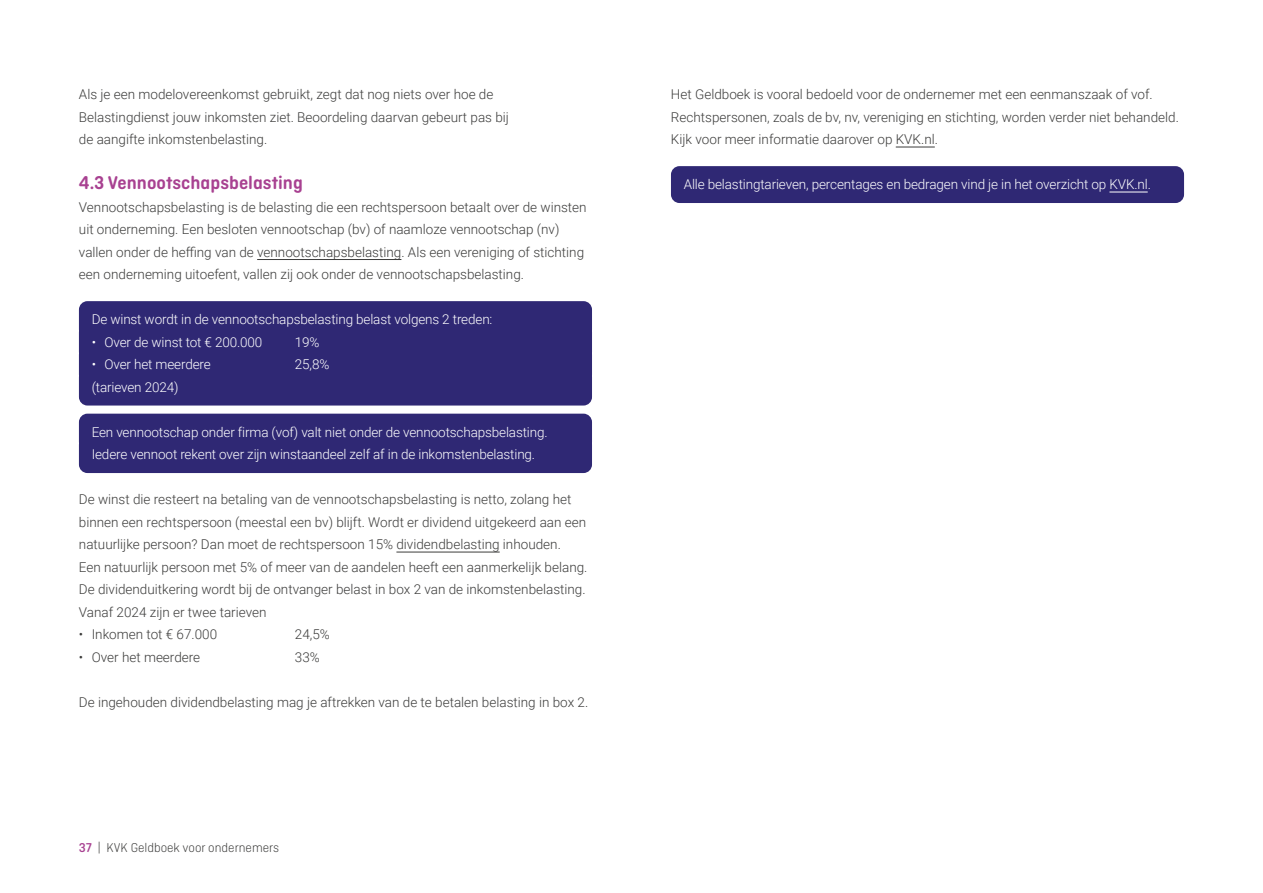
<style>
.page{position:relative;width:1263px;height:893px;background:#fff}
.page>*{position:absolute;margin:0;border:0;box-sizing:border-box;transform-origin:0 0}
.H2-paragraafkop{font:600 19.5px "Ciutadella Rounded";color:#a84191}
.P-Bodytekst{font:300 13.5px/22.5px "Roboto";color:#3c3c3b}
.Kader_tekst_-_dblauw{font:300 13.5px "Roboto";letter-spacing:-.01em;color:#fff}
.t1{font:300 13.5px "Ciutadella Rounded";color:#3c3c3b}
.s1{font-weight:500;color:#a84191}
</style>
<div class="page">
<hr style="left:257px;top:259px;width:144px;height:1px;background:#3c3c3b">
<div style="left:79px;top:301px;width:513px;height:37px;background:#2f2874;border-radius:9px"></div>
<div style="left:79px;top:324px;width:513px;height:37px;background:#2f2874;border-radius:9px"></div>
<div style="left:79px;top:346px;width:513px;height:37px;background:#2f2874;border-radius:9px"></div>
<div style="left:79px;top:369px;width:513px;height:37px;background:#2f2874;border-radius:9px"></div>
<div style="left:79px;top:414px;width:513px;height:37px;background:#2f2874;border-radius:9px"></div>
<div style="left:79px;top:436px;width:513px;height:37px;background:#2f2874;border-radius:9px"></div>
<hr style="left:396px;top:552px;width:104px;height:1px;background:#3c3c3b">
<hr style="left:896px;top:147px;width:39px;height:1px;background:#3c3c3b">
<div style="left:671px;top:166px;width:513px;height:37px;background:#2f2874;border-radius:9px"></div>
<hr style="left:1109px;top:192px;width:39px;height:1px;background:#fff">
<p class="P-Bodytekst" style="left:79px;top:82px;width:432px">Als je een modelovereenkomst gebruikt, zegt dat nog niets over hoe de<br>Belastingdienst jouw inkomsten ziet. Beoordeling daarvan gebeurt pas bij de aangifte inkomstenbelasting.</p>
<h2 class="H2-paragraafkop" style="left:79px;top:172px;width:225px">4.3 Vennootschapsbelasting</h2>
<p class="P-Bodytekst" style="left:79px;top:195px;width:509px">Vennootschapsbelasting is de belasting die een rechtspersoon betaalt over de winsten uit onderneming. Een besloten vennootschap (bv) of naamloze vennootschap (nv) vallen onder de heffing van de vennootschapsbelasting. Als een vereniging of stichting een onderneming uitoefent, vallen zij ook onder de vennootschapsbelasting.</p>
<p class="Kader_tekst_-_dblauw" style="left:92px;top:310px;width:402px">De winst wordt in de vennootschapsbelasting belast volgens 2 treden:</p>
<p class="Kader_tekst_-_dblauw" style="left:92px;top:332px;width:172px">• Over de winst tot € 200.000</p>
<p class="Kader_tekst_-_dblauw" style="left:295px;top:332px;width:26px">19%</p>
<p class="Kader_tekst_-_dblauw" style="left:92px;top:355px;width:121px">• Over het meerdere</p>
<p class="Kader_tekst_-_dblauw" style="left:295px;top:355px;width:36px">25,8%</p>
<p class="Kader_tekst_-_dblauw" style="left:92px;top:377px;width:88px">(tarieven 2024)</p>
<p class="Kader_tekst_-_dblauw" style="left:92px;top:422px;width:457px">Een vennootschap onder firma (vof) valt niet onder de vennootschapsbelasting.</p>
<p class="Kader_tekst_-_dblauw" style="left:92px;top:445px;width:445px">Iedere vennoot rekent over zijn winstaandeel zelf af in de inkomstenbelasting.</p>
<p class="P-Bodytekst" style="left:79px;top:487px;width:509px">De winst die resteert na betaling van de vennootschapsbelasting is netto, zolang het binnen een rechtspersoon (meestal een bv) blijft. Wordt er dividend uitgekeerd aan een natuurlijke persoon? Dan moet de rechtspersoon 15% dividendbelasting inhouden.</p>
<p class="P-Bodytekst" style="left:79px;top:555px;width:510px">Een natuurlijk persoon met 5% of meer van de aandelen heeft een aanmerkelijk belang.<br>De dividenduitkering wordt bij de ontvanger belast in box 2 van de inkomstenbelasting.<br>Vanaf 2024 zijn er twee tarieven</p>
<p class="P-Bodytekst" style="left:79px;top:622px;width:140px">• Inkomen tot € 67.000</p>
<p class="P-Bodytekst" style="left:295px;top:622px;width:36px">24,5%</p>
<p class="P-Bodytekst" style="left:79px;top:645px;width:123px">• Over het meerdere</p>
<p class="P-Bodytekst" style="left:295px;top:645px;width:26px">33%</p>
<p class="P-Bodytekst" style="left:79px;top:690px;width:511px">De ingehouden dividendbelasting mag je aftrekken van de te betalen belasting in box 2.</p>
<p class="t1" style="left:79px;top:840px;width:202px"><span class="s1">37</span> | KVK Geldboek voor ondernemers</p>
<p class="P-Bodytekst" style="left:671px;top:82px;width:509px">Het Geldboek is vooral bedoeld voor de ondernemer met een eenmanszaak of vof.<br>Rechtspersonen, zoals de bv, nv, vereniging en stichting, worden verder niet behandeld.</p>
<p class="P-Bodytekst" style="left:671px;top:127px;width:269px">Kijk voor meer informatie daarover op KVK.nl.</p>
<p class="Kader_tekst_-_dblauw" style="left:684px;top:175px;width:469px">Alle belastingtarieven, percentages en bedragen vind je in het overzicht op KVK.nl.</p>
</div>
